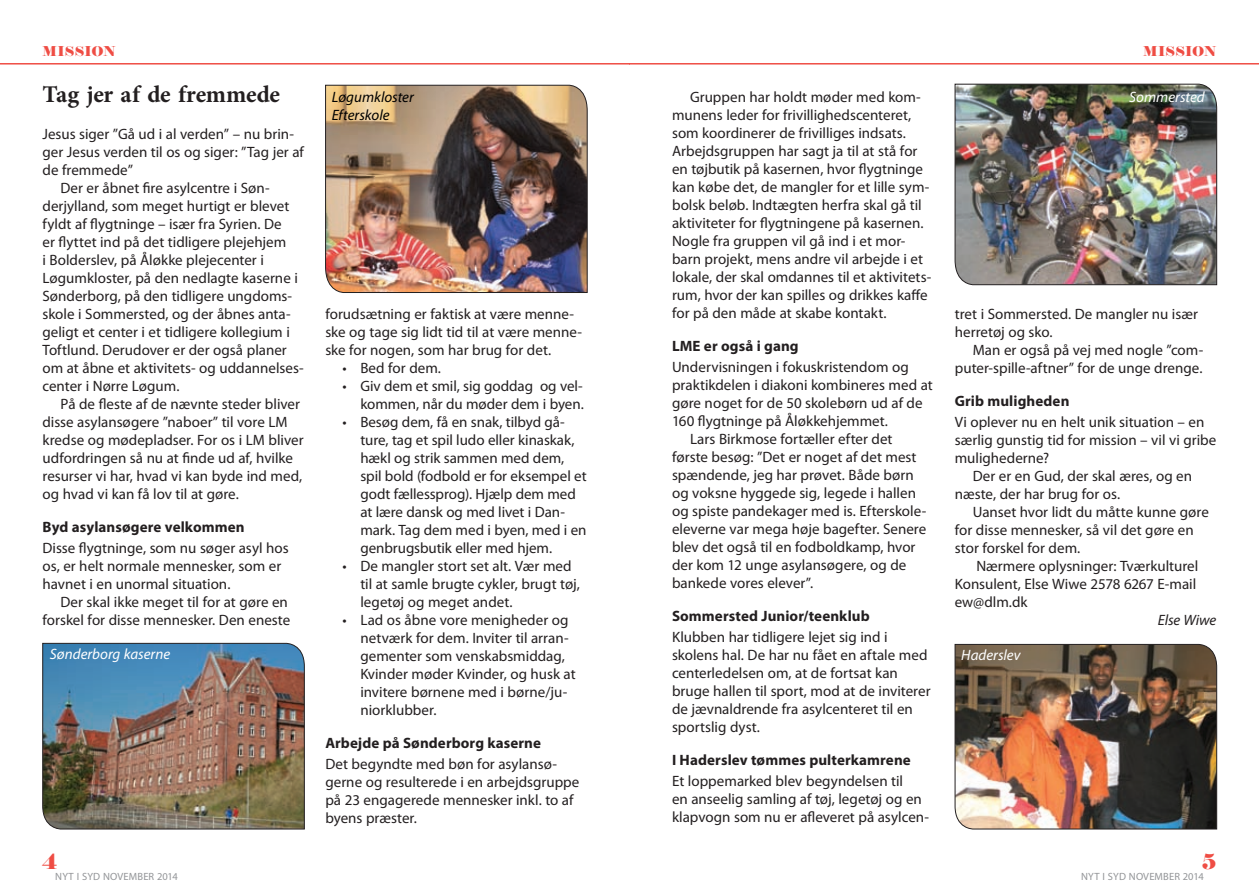
<style>
.page{position:relative;width:1259px;height:893px;background:#fff}
.page>*{position:absolute;margin:0;border:0;box-sizing:border-box;transform-origin:0 0}
.t1{font:700 24px "Minion Pro";letter-spacing:-.01em;color:#231f20}
.t2{font:21px "Elephant";color:#ef4d44}
.t3{font:15px/18px "Myriad Pro";color:#231f20}
.t4{font:700 15px "Myriad Pro";letter-spacing:.005em;color:#231f20}
.t5{font:italic 15px "Myriad Pro";color:#fff}
.t6{font:italic 15px/18px "Myriad Pro";color:#000}
.t7{font:italic 15px "Myriad Pro";letter-spacing:-.005em;color:#231f20}
.t8{font:13.5px "Elephant";letter-spacing:.005em;color:#ef4d44}
.t9{font:10.5px "Myriad Pro";letter-spacing:.015em;color:#939598}
</style>
<div class="page">
<hr style="left:0;top:63px;width:629px;height:2px;background:#ef4d44">
<hr style="left:629px;top:63px;width:630px;height:2px;background:#ef4d44">
<img style="left:325px;top:85px;width:262px;height:208px">
<img style="left:954px;top:84px;width:263px;height:201px">
<img style="left:42px;top:643px;width:263px;height:186px">
<img style="left:954px;top:644px;width:263px;height:185px">
<p class="t8" style="left:42px;top:42px;width:75px">MISSION</p>
<p class="t8" style="left:1143px;top:42px;width:75px">MISSION</p>
<h1 class="t1" style="left:43px;top:78px;width:239px">Tag jer af de fremmede</h1>
<p class="t3" style="left:43px;top:125px;width:253px">Jesus siger ”Gå ud i al verden” – nu brin-</p>
<p class="t3" style="left:43px;top:143px;width:263px">ger Jesus verden til os og siger: ”Tag jer af</p>
<p class="t3" style="left:43px;top:161px;width:92px">de fremmede”</p>
<p class="t3" style="left:61px;top:179px;width:211px">Der er åbnet fire asylcentre i Søn-</p>
<p class="t3" style="left:43px;top:197px;width:248px">derjylland, som meget hurtigt er blevet</p>
<p class="t3" style="left:43px;top:215px;width:241px">fyldt af flygtninge – især fra Syrien. De</p>
<p class="t3" style="left:43px;top:233px;width:245px">er flyttet ind på det tidligere plejehjem</p>
<p class="t3" style="left:43px;top:251px;width:223px">i Bolderslev, på Åløkke plejecenter i</p>
<p class="t3" style="left:43px;top:269px;width:257px">Løgumkloster, på den nedlagte kaserne i</p>
<p class="t3" style="left:43px;top:287px;width:251px">Sønderborg, på den tidligere ungdoms-</p>
<p class="t3" style="left:43px;top:305px;width:250px">skole i Sommersted, og der åbnes anta-</p>
<p class="t3" style="left:43px;top:323px;width:249px">geligt et center i et tidligere kollegium i</p>
<p class="t3" style="left:43px;top:341px;width:246px">Toftlund. Derudover er der også planer</p>
<p class="t3" style="left:43px;top:359px;width:263px">om at åbne et aktivitets- og uddannelses-</p>
<p class="t3" style="left:43px;top:377px;width:138px">center i Nørre Løgum.</p>
<p class="t3" style="left:61px;top:395px;width:241px">På de fleste af de nævnte steder bliver</p>
<p class="t3" style="left:43px;top:413px;width:247px">disse asylansøgere ”naboer” til vore LM</p>
<p class="t3" style="left:43px;top:431px;width:262px">kredse og mødepladser. For os i LM bliver</p>
<p class="t3" style="left:43px;top:449px;width:252px">udfordringen så nu at finde ud af, hvilke</p>
<p class="t3" style="left:43px;top:467px;width:261px">resurser vi har, hvad vi kan byde ind med,</p>
<p class="t3" style="left:43px;top:485px;width:198px">og hvad vi kan få lov til at gøre.</p>
<p class="t4" style="left:43px;top:517px;width:204px">Byd asylansøgere velkommen</p>
<p class="t3" style="left:43px;top:539px;width:248px">Disse flygtninge, som nu søger asyl hos os, er helt normale mennesker, som er havnet i en unormal situation.</p>
<p class="t3" style="left:43px;top:593px;width:249px;text-align:right">Der skal ikke meget til for at gøre en forskel for disse mennesker. Den eneste</p>
<p class="t5" style="left:50px;top:644px;width:122px">Sønderborg kaserne</p>
<p class="t3" style="left:672px;top:87px;width:261px;text-indent:18px">Gruppen har holdt møder med kom&shy;munens leder for frivillighedscenteret, som koordinerer de frivilliges indsats.<br>Arbejdsgruppen har sagt ja til at stå for en tøjbutik på kasernen, hvor flygtninge kan købe det, de mangler for et lille sym&shy;bolsk beløb. Indtægten herfra skal gå til aktiviteter for flygtningene på kasernen.<br>Nogle fra gruppen vil gå ind i et mor&shy;barn projekt, mens andre vil arbejde i et lokale, der skal omdannes til et aktivitets&shy;rum, hvor der kan spilles og drikkes kaffe for på den måde at skabe kontakt.</p>
<p class="t4" style="left:672px;top:336px;width:128px">LME er også i gang</p>
<p class="t3" style="left:672px;top:357px;width:238px">Undervisningen i fokuskristendom og</p>
<p class="t3" style="left:672px;top:375px;width:262px">praktikdelen i diakoni kombineres med at</p>
<p class="t3" style="left:672px;top:393px;width:252px">gøre noget for de 50 skolebørn ud af de</p>
<p class="t3" style="left:672px;top:411px;width:217px">160 flygtninge på Åløkkehjemmet.</p>
<p class="t3" style="left:690px;top:429px;width:204px">Lars Birkmose fortæller efter det</p>
<p class="t3" style="left:672px;top:447px;width:246px">første besøg: ”Det er noget af det mest</p>
<p class="t3" style="left:672px;top:465px;width:243px">spændende, jeg har prøvet. Både børn</p>
<p class="t3" style="left:672px;top:483px;width:246px">og voksne hyggede sig, legede i hallen</p>
<p class="t3" style="left:672px;top:501px;width:256px">og spiste pandekager med is. Efterskole-</p>
<p class="t3" style="left:672px;top:519px;width:256px">eleverne var mega høje bagefter. Senere</p>
<p class="t3" style="left:672px;top:537px;width:245px">blev det også til en fodboldkamp, hvor</p>
<p class="t3" style="left:672px;top:555px;width:236px">der kom 12 unge asylansøgere, og de</p>
<p class="t3" style="left:672px;top:573px;width:143px">bankede vores elever”.</p>
<p class="t4" style="left:672px;top:606px;width:199px">Sommersted Junior/teenklub</p>
<p class="t3" style="left:672px;top:627px;width:260px">Klubben har tidligere lejet sig ind i skolens hal. De har nu fået en aftale med centerledelsen om, at de fortsat kan bruge hallen til sport, mod at de inviterer de jævnaldrende fra asylcenteret til en sportslig dyst.</p>
<p class="t4" style="left:672px;top:750px;width:240px">I Haderslev tømmes pulterkamrene</p>
<p class="t3" style="left:672px;top:771px;width:258px">Et loppemarked blev begyndelsen til<br>en anseelig samling af tøj, legetøj og en klapvogn som nu er afleveret på asylcen-</p>
<p class="t6" style="left:332px;top:87px;width:84px">Løgumkloster<br>Efterskole</p>
<p class="t5" style="left:1129px;top:87px;width:77px">Sommersted</p>
<p class="t3" style="left:955px;top:304px;width:245px">tret i Sommersted. De mangler nu især herretøj og sko.</p>
<p class="t3" style="left:955px;top:340px;width:250px;text-align:right">Man er også på vej med nogle ”com&shy;puter-spille-aftner” for de unge drenge.</p>
<p class="t4" style="left:955px;top:391px;width:116px">Grib muligheden</p>
<p class="t3" style="left:955px;top:412px;width:251px">Vi oplever nu en helt unik situation – en</p>
<p class="t3" style="left:955px;top:430px;width:263px">særlig gunstig tid for mission – vil vi gribe</p>
<p class="t3" style="left:955px;top:448px;width:96px">mulighederne?</p>
<p class="t3" style="left:973px;top:466px;width:221px">Der er en Gud, der skal æres, og en</p>
<p class="t3" style="left:955px;top:484px;width:167px">næste, der har brug for os.</p>
<p class="t3" style="left:973px;top:502px;width:237px">Uanset hvor lidt du måtte kunne gøre</p>
<p class="t3" style="left:955px;top:520px;width:240px">for disse mennesker, så vil det gøre en</p>
<p class="t3" style="left:955px;top:538px;width:127px">stor forskel for dem.</p>
<p class="t3" style="left:976px;top:556px;width:223px">Nærmere oplysninger: Tværkulturel</p>
<p class="t3" style="left:955px;top:574px;width:243px">Konsulent, Else Wiwe 2578 6267 E-mail</p>
<p class="t3" style="left:955px;top:592px;width:74px">ew@dlm.dk</p>
<p class="t7" style="left:1157px;top:610px;width:60px">Else Wiwe</p>
<p class="t3" style="left:325px;top:304px;width:258px">forudsætning er faktisk at være menne&shy;ske og tage sig lidt tid til at være menne&shy;ske for nogen, som har brug for det.</p>
<p class="t3" style="left:342px;top:358px;width:100px">• Bed for dem.</p>
<p class="t3" style="left:342px;top:376px;width:243px;text-align:right">• Giv dem et smil, sig goddag og vel&shy;kommen, når du møder dem i byen.</p>
<p class="t3" style="left:360px;top:412px;width:228px;text-indent:-18px">• Besøg dem, få en snak, tilbyd gå&shy;ture, tag et spil ludo eller kinaskak, hækl og strik sammen med dem, spil bold (fodbold er for eksempel et godt fællessprog). Hjælp dem med at lære dansk og med livet i Dan&shy;mark. Tag dem med i byen, med i en genbrugsbutik eller med hjem.</p>
<p class="t3" style="left:360px;top:556px;width:221px;text-indent:-18px">• De mangler stort set alt. Vær med til at samle brugte cykler, brugt tøj, legetøj og meget andet.</p>
<p class="t3" style="left:360px;top:610px;width:217px;text-indent:-18px">• Lad os åbne vore menigheder og netværk for dem. Inviter til arran&shy;gementer som venskabsmiddag,<br>Kvinder møder Kvinder, og husk at invitere børnene med i børne/ju&shy;niorklubber.</p>
<p class="t4" style="left:325px;top:733px;width:217px">Arbejde på Sønderborg kaserne</p>
<p class="t3" style="left:325px;top:754px;width:255px">Det begyndte med bøn for asylansø&shy;gerne og resulterede i en arbejdsgruppe på 23 engagerede mennesker inkl. to af byens præster.</p>
<p class="t5" style="left:961px;top:645px;width:61px">Haderslev</p>
<h2 class="t2" style="left:43px;top:848px;width:16px">4</h2>
<p class="t9" style="left:55px;top:870px;width:124px">NYT I SYD NOVEMBER 2014</p>
<h2 class="t2" style="left:1202px;top:848px;width:16px">5</h2>
<p class="t9" style="left:1081px;top:870px;width:124px">NYT I SYD NOVEMBER 2014</p>
</div>
